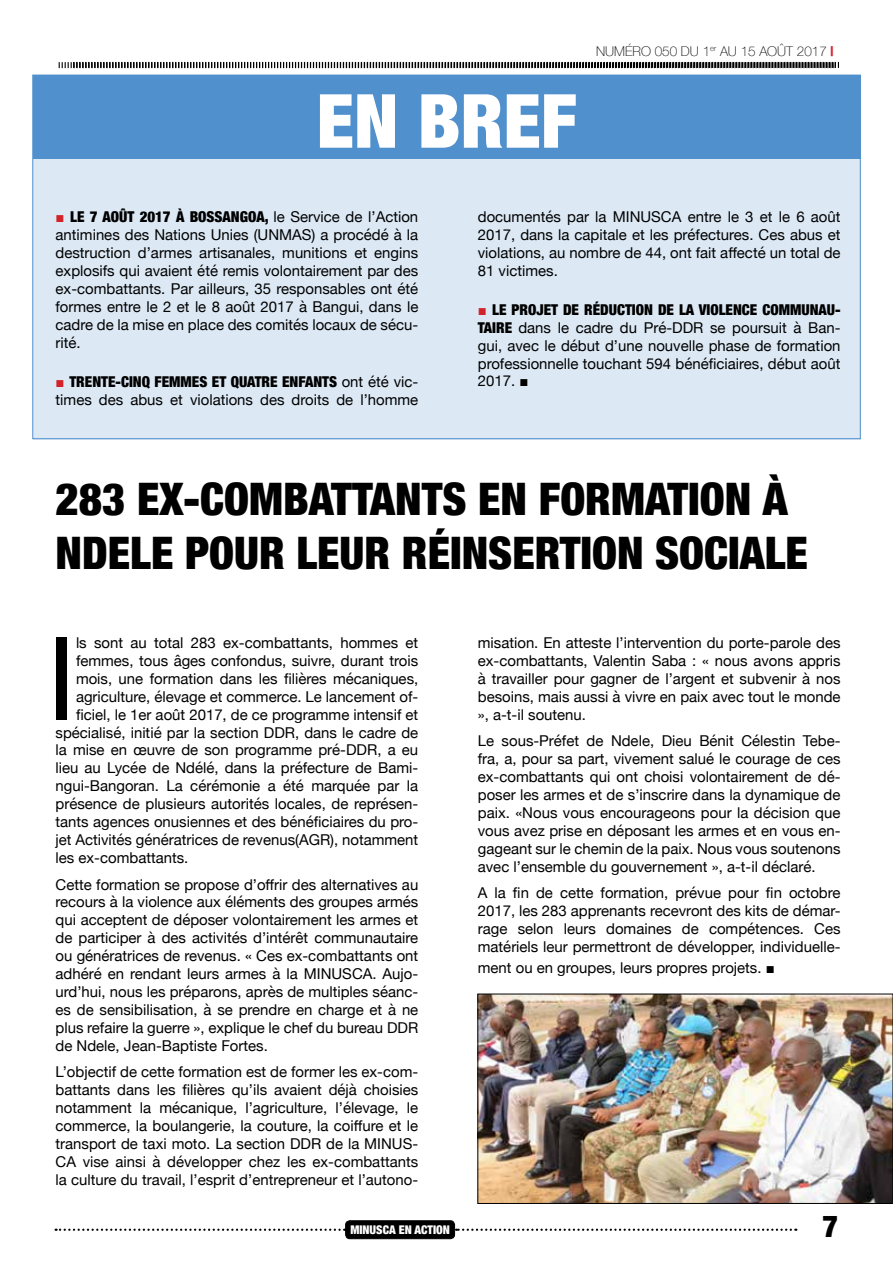
<style>
.page{position:relative;width:893px;height:1263px;background:#fff}
.page>*{position:absolute;margin:0;border:0;box-sizing:border-box;transform-origin:0 0}
.t1{font:115.35px "Helvetica Neue";color:#000}
.t2{font:900 condensed 74.7px "Helvetica Neue";color:#fff}
.t3{font:900 condensed 44.85px "Helvetica Neue";color:#000}
.t4{font:900 condensed 29.85px "Helvetica Neue";color:#000}
.t5{font:15px/18px "Helvetica Neue";color:#000;text-align:justify}
.t6{font:100 13.5px "Helvetica Neue";color:#000}
.t7{font:900 condensed 12px "Helvetica Neue";color:#fff}
.s1{font-weight:900;font-stretch:condensed;color:#d2232a}
.s2{font-family:"Arial";color:#d2232a}
.s3{font-weight:900;font-stretch:condensed}
.s4{font-family:"Arial"}
</style>
<div class="page">
<div style="left:346px;top:1221px;width:109px;height:18px;background:#000;border-radius:4px"></div>
<div style="left:345px;top:1220px;width:110px;height:19px;border:1px solid #000;border-radius:4px"></div>
<svg style="left:56px;top:1228px;width:289px;height:3px"></svg>
<svg style="left:456px;top:1228px;width:340px;height:3px"></svg>
<svg style="left:58px;top:61px;width:781px;height:8px"></svg>
<div style="left:33px;top:75px;width:828px;height:364px;background:#dce9f5"></div>
<div style="left:33px;top:75px;width:828px;height:84px;background:#5091cd"></div>
<img style="left:480px;top:996px;width:411px;height:205px">
<h2 class="t2" style="left:317px;top:60px;width:262px">EN BREF</h2>
<p class="t6" style="left:596px;top:40px;width:239px">NUM ÉRO 050 DU 1<sup>ER</sup> AU 15 AOÛT 2017 <span class="s1">|</span></p>
<p class="t5" style="left:56px;top:209px;width:364px"><span class="s2">■</span> <span class="s3">LE 7 AOÛT 2017 À BOSSANGOA,</span> le Service de l’Action antimines des Nations Unies (UNMAS</p>
<p class="t5" style="left:56px;top:226px;width:364px;text-indent:256px">) a procédé à la destruction d’armes artisanales, munitions et engins explosifs qui avaient été remis volontairement par des ex-combattants. Par ailleurs, 35 responsables ont été formes entre le 2 et le 8 août 2017 à Bangui, dans le cadre de la mise en place des comités locaux de sécu&shy;rité.</p>
<p class="t5" style="left:56px;top:373px;width:364px"><span class="s2">■</span> <span class="s3">TRENTE-CINQ FEMMES ET QUATRE ENFANTS</span> ont été vic&shy;times des abus et violations des droits de l’homme</p>
<p class="t5" style="left:478px;top:208px;width:364px">documentés par la MI NUSCA entre le 3 et le 6 août 2017, dans la capitale et les préfectures. Ces abus et violations, au nombre de 44, ont fait affecté un total de 81 victimes.</p>
<p class="t5" style="left:478px;top:301px;width:364px"><span class="s2">■</span> <span class="s3">LE PROJET DE RÉDUCTION DE LA VIOLENCE COMMUNAU-TAIRE</span> dans le cadre du Pré-DDR se poursuit à Ban&shy;gui, avec le début d’une nouvelle phase de formation professionnelle touchant 594 bénéficiaires, début août 2017. <span class="s4">■</span></p>
<h3 class="t3" style="left:56px;top:462px;width:173px">283 EX-COM</h3>
<h3 class="t3" style="left:283px;top:462px;width:50px">BATTANTS</h3>
<h3 class="t3" style="left:478px;top:462px;width:85px">EN FORMATION</h3>
<h3 class="t3" style="left:763px;top:462px;width:26px">À</h3>
<h3 class="t3" style="left:56px;top:516px;width:24px">NDELE</h3>
<h3 class="t3" style="left:185px;top:516px;width:26px">POUR</h3>
<h3 class="t3" style="left:296px;top:516px;width:24px">LEUR</h3>
<h3 class="t3" style="left:402px;top:516px;width:23px">RÉINSERTION</h3>
<h3 class="t3" style="left:655px;top:516px;width:23px">SOCIALE</h3>
<h1 class="t1" style="left:46px;top:595px;width:12px">I</h1>
<p class="t5" style="left:76px;top:634px;width:344px">ls sont au total 283 ex-combattants, hommes et</p>
<p class="t5" style="left:76px;top:652px;width:344px">femmes, tous âges confondus, suivre, durant trois</p>
<p class="t5" style="left:76px;top:670px;width:344px">mois, une formation dans les filières mécaniques,</p>
<p class="t5" style="left:76px;top:688px;width:344px">agriculture, élevage et commerce. Le lancement of-</p>
<p class="t5" style="left:76px;top:706px;width:344px">ficiel, le 1er août 2017, de ce programme intensif et</p>
<p class="t5" style="left:56px;top:724px;width:364px">spécialisé, initié par la section DDR, dans le cadre de</p>
<p class="t5" style="left:56px;top:742px;width:364px">la mise en œuvre de son programme pré-DDR, a eu</p>
<p class="t5" style="left:56px;top:760px;width:364px">lieu au Lycée de Ndélé, dans la préfecture de Bami-</p>
<p class="t5" style="left:56px;top:778px;width:364px">ngui-Bangoran. La cérémonie a été marquée par la</p>
<p class="t5" style="left:56px;top:796px;width:364px">présence de plusieurs autorités locales, de représen-</p>
<p class="t5" style="left:56px;top:814px;width:364px">tants agences onusiennes et des bénéficiaires du pro-</p>
<p class="t5" style="left:56px;top:832px;width:255px">jet Activités génératrices de revenus(AGR</p>
<p class="t5" style="left:330px;top:832px;width:89px">), notamment</p>
<p class="t5" style="left:56px;top:845px;width:364px;line-height:26.4px">les ex-combattants.<br>Cette formation se propose d’offrir des alternatives au</p>
<p class="t5" style="left:56px;top:894px;width:364px">recours à la violence aux éléments des groupes armés qui acceptent de déposer volontairement les armes et de participer à des activités d’intérêt communautaire ou génératrices de revenus. « Ces ex-combattants ont adhéré en rendant leurs armes à la MI NUSCA. Aujo&shy;urd’hui, nous les préparons, après de multiples séanc&shy;es de sensibilisation, à se prendre en charge et à ne plus refaire la guerre », explique le chef du bureau DDR de Ndele, Jean-Baptiste Fortes.</p>
<p class="t5" style="left:56px;top:1064px;width:364px">L’objectif de cette formation est de former les ex-com&shy;battants dans les filières qu’ils avaient déjà choisies notamment la mécanique, l’agriculture, l’élevage, le commerce, la boulangerie, la couture, la coiffure et le transport de taxi moto. La section DDR de la MI NUS-CA vise ainsi à développer chez les ex-combattants la culture du travail, l’esprit d’entrepreneur et l’autono-</p>
<p class="t5" style="left:478px;top:634px;width:364px">misation. En atteste l’intervention du porte-parole des ex-combattants, Valentin Saba : « nous avons appris à travailler pour gagner de l’argent et subvenir à nos besoins, mais aussi à vivre en paix avec tout le monde », a-t-il soutenu.</p>
<p class="t5" style="left:478px;top:732px;width:364px">Le sous-Préfet de Ndele, Dieu Bénit Célestin Tebe&shy;fra, a, pour sa part, vivement salué le courage de ces ex-combattants qui ont choisi volontairement de dé&shy;poser les armes et de s’inscrire dans la dynamique de paix. «Nous vous encourageons pour la décision que vous avez prise en déposant les armes et en vous en&shy;gageant sur le chemin de la paix. Nous vous soutenons avec l’ensemble du gouvernement », a-t-il déclaré.</p>
<p class="t5" style="left:478px;top:884px;width:364px">A la fin de cette formation, prévue pour fin octobre 2017, les 283 apprenants recevront des kits de démar&shy;rage selon leurs domaines de compétences. Ces matériels leur permettront de développer, individuelle-</p>
<p class="t5" style="left:478px;top:960px;width:298px">ment ou en groupes, leurs propres projets. <span class="s4">■</span></p>
<p class="t7" style="left:350px;top:1220px;width:101px">MINUSCA EN ACTION</p>
<h3 class="t4" style="left:822px;top:1202px;width:17px">7</h3>
</div>
